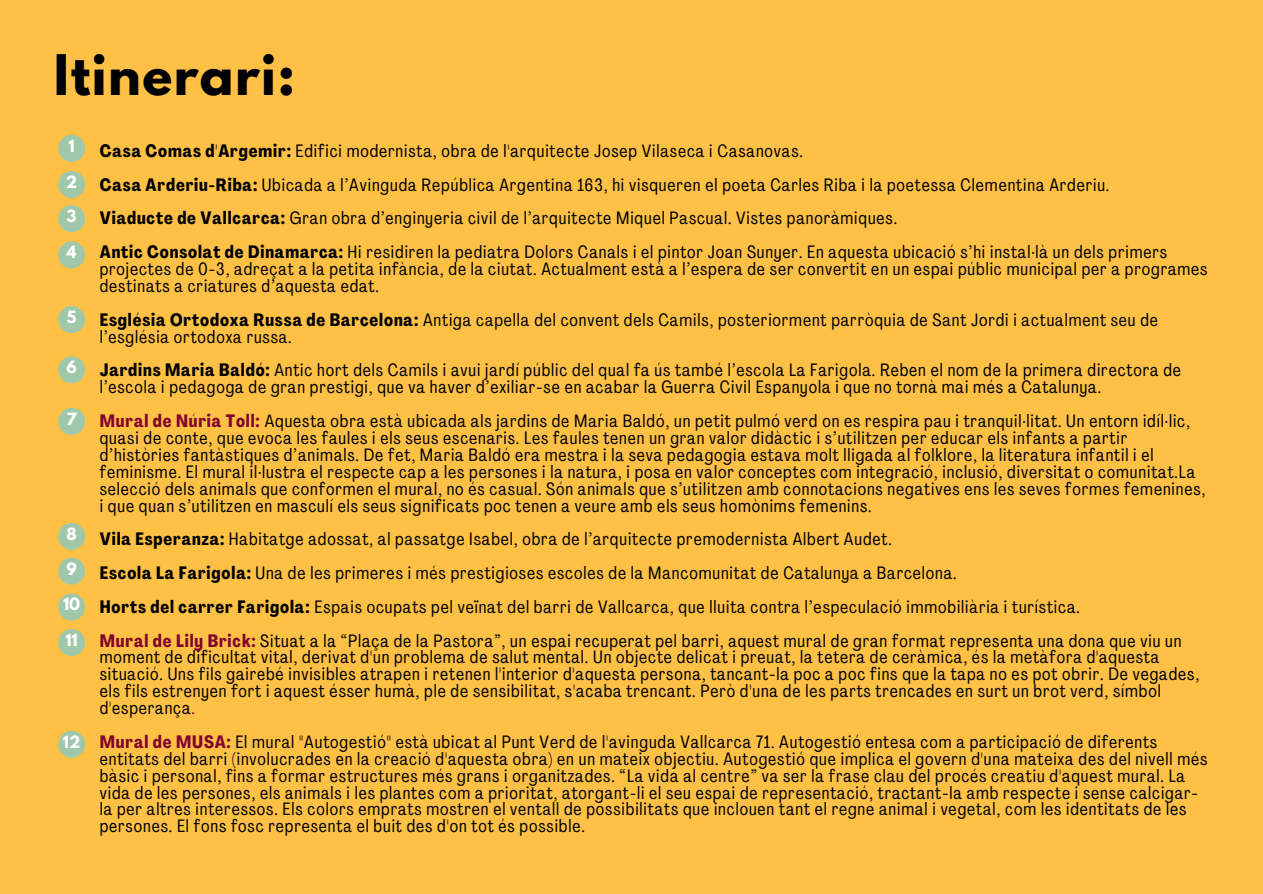
<style>
.page{position:relative;width:1263px;height:894px;background:#fff}
.page>*{position:absolute;margin:0;border:0;box-sizing:border-box;transform-origin:0 0}
.t1{font:700 49.5px "League Spartan";letter-spacing:.03em;color:#000}
.t2{font:17.7px/16.8px "Agrandir Tight";letter-spacing:.05em;color:#000}
.t3{font:700 15px "League Spartan";color:#fff}
.s1{font-weight:700}
.s2{font-weight:700;color:#81062c}
.s3{color:#81062c}
</style>
<div class="page">
<div style="left:0;top:0;width:1263px;height:893px;background:#ffc145"></div>
<div style="left:58px;top:135px;width:27px;height:27px;background:#9fc7aa;border-radius:50%"></div>
<div style="left:58px;top:171px;width:27px;height:27px;background:#9fc7aa;border-radius:50%"></div>
<div style="left:58px;top:205px;width:27px;height:27px;background:#9fc7aa;border-radius:50%"></div>
<div style="left:58px;top:241px;width:27px;height:27px;background:#9fc7aa;border-radius:50%"></div>
<div style="left:58px;top:306px;width:27px;height:27px;background:#9fc7aa;border-radius:50%"></div>
<div style="left:58px;top:356px;width:27px;height:27px;background:#9fc7aa;border-radius:50%"></div>
<div style="left:58px;top:408px;width:27px;height:27px;background:#9fc7aa;border-radius:50%"></div>
<div style="left:58px;top:522px;width:27px;height:27px;background:#9fc7aa;border-radius:50%"></div>
<div style="left:58px;top:557px;width:27px;height:27px;background:#9fc7aa;border-radius:50%"></div>
<div style="left:58px;top:593px;width:27px;height:27px;background:#9fc7aa;border-radius:50%"></div>
<div style="left:58px;top:628px;width:27px;height:27px;background:#9fc7aa;border-radius:50%"></div>
<div style="left:58px;top:730px;width:27px;height:27px;background:#9fc7aa;border-radius:50%"></div>
<p class="t1" style="left:54px;top:50px;width:242px">Itinerari:</p>
<p class="t3" style="left:69px;top:138px;width:8px">1</p>
<p class="t3" style="left:66px;top:174px;width:13px">2</p>
<p class="t3" style="left:67px;top:208px;width:11px">3</p>
<p class="t3" style="left:67px;top:244px;width:11px">4</p>
<p class="t3" style="left:67px;top:309px;width:11px">5</p>
<p class="t3" style="left:66px;top:359px;width:12px">6</p>
<p class="t3" style="left:66px;top:411px;width:12px">7</p>
<p class="t3" style="left:66px;top:526px;width:12px">8</p>
<p class="t3" style="left:66px;top:561px;width:12px">9</p>
<p class="t3" style="left:63px;top:596px;width:19px">10</p>
<p class="t3" style="left:65px;top:632px;width:14px">11</p>
<p class="t3" style="left:63px;top:733px;width:19px">12</p>
<p class="t2" style="left:100px;top:144px;width:705px"><span class="s1">Casa Comas d'Argemir:</span> Edifici modernista, obra de l'arquitecte Josep Vilaseca i Casanovas.</p>
<p class="t2" style="left:100px;top:178px;width:1011px"><span class="s1">Casa Arderiu-Riba:</span> Ubicada a l’Avinguda República Argentina 163, hi visqueren el poeta Carles Riba i la poetessa Clementina Arderiu.</p>
<p class="t2" style="left:100px;top:211px;width:799px"><span class="s1">Viaducte de Vallcarca:</span> Gran obra d’enginyeria civil de l’arquitecte Miquel Pascual. Vistes panoràmiques.</p>
<p class="t2" style="left:100px;top:245px;width:1109px"><span class="s1">Antic Consolat de Dinamarca:</span> Hi residiren la pediatra Dolors Canals i el pintor Joan Sunyer. En aquesta ubicació s’hi instal·là un dels primers projectes de 0-3, adreçat a la petita infància, de la ciutat. Actualment està a l’espera de ser convertit en un espai públic municipal per a programes destinats a criatures d’aquesta edat.</p>
<p class="t2" style="left:100px;top:313px;width:1060px"><span class="s1">Església Ortodoxa Russa de Barcelona:</span> Antiga capella del convent dels Camils, posteriorment parròquia de Sant Jordi i actualment seu de l’església ortodoxa russa.</p>
<p class="t2" style="left:100px;top:363px;width:1083px"><span class="s1">Jardins Maria Baldó:</span> Antic hort dels Camils i avui jardí públic del qual fa ús també l’escola La Farigola. Reben el nom de la primera directora de l’escola i pedagoga de gran prestigi, que va haver d’exiliar-se en acabar la Guerra Civil Espanyola i que no tornà mai més a Catalunya.</p>
<p class="t2" style="left:100px;top:414px;width:1107px"><span class="s2">Mural de Núria Toll:</span> Aquesta obra està ubicada als jardins de Maria Baldó, un petit pulmó verd on es respira pau i tranquil·litat. Un entorn idíl·lic, quasi de conte, que evoca les faules i els seus escenaris. Les faules tenen un gran valor didàctic i s’utilitzen per educar els infants a partir d’històries fantàstiques d’animals. De fet, Maria Baldó era mestra i la seva pedagogia estava molt lligada al folklore, la literatura infantil i el feminisme. El mural il·lustra el respecte cap a les persones i la natura, i posa en valor conceptes com integració, inclusió, diversitat o comunitat.La selecció dels animals que conformen el mural, no és casual. Són animals que s’utilitzen amb connotacions negatives ens les seves formes femenines, i que quan s’utilitzen en masculí els seus significats poc tenen a veure amb els seus homònims femenins.</p>
<p class="t2" style="left:100px;top:532px;width:793px"><span class="s1">Vila Esperanza:</span> Habitatge adossat, al passatge Isabel, obra de l’arquitecte premodernista Albert Audet.</p>
<p class="t2" style="left:100px;top:566px;width:858px"><span class="s1">Escola La Farigola:</span> Una de les primeres i més prestigioses escoles de la Mancomunitat de Catalunya a Barcelona.</p>
<p class="t2" style="left:100px;top:599px;width:982px"><span class="s1">Horts del carrer Farigola:</span> Espais ocupats pel veïnat del barri de Vallcarca, que lluita contra l’especulació immobiliària i turística.</p>
<p class="t2" style="left:100px;top:633px;width:1101px"><span class="s2">Mural de Lily Brick:</span> Situat a la “Plaça de la Pastora”, un espai recuperat pel barri, aquest mural de gran format representa una dona que viu un moment de dificultat vital, derivat d'un problema de salut mental. Un objecte delicat i preuat, la tetera de ceràmica, és la metàfora d'aquesta situació. Uns fils gairebé invisibles atrapen i retenen l'interior d'aquesta persona, tancant-la poc a poc fins que la tapa no es pot obrir. De vegades, els fils estrenyen fort i aquest ésser humà, ple de sensibilitat, s'acaba trencant. Però d'una de les parts trencades en surt un brot verd, símbol d'esperança<span class="s3">.</span></p>
<p class="t2" style="left:100px;top:734px;width:1109px"><span class="s2">Mural de MUSA:</span> El mural "Autogestió" està ubicat al Punt Verd de l'avinguda Vallcarca 71. Autogestió entesa com a participació de diferents entitats del barri (involucrades en la creació d'aquesta obra) en un mateix objectiu. Autogestió que implica el govern d'una mateixa des del nivell més bàsic i personal, fins a formar estructures més grans i organitzades. “La vida al centre” va ser la frase clau del procés creatiu d'aquest mural. La vida de les persones, els animals i les plantes com a prioritat, atorgant-li el seu espai de representació, tractant-la amb respecte i sense calcigar&shy;la per altres interessos. Els colors emprats mostren el ventall de possibilitats que inclouen tant el regne animal i vegetal, com les identitats de les persones. El fons fosc representa el buit des d'on tot és possible.</p>
</div>
